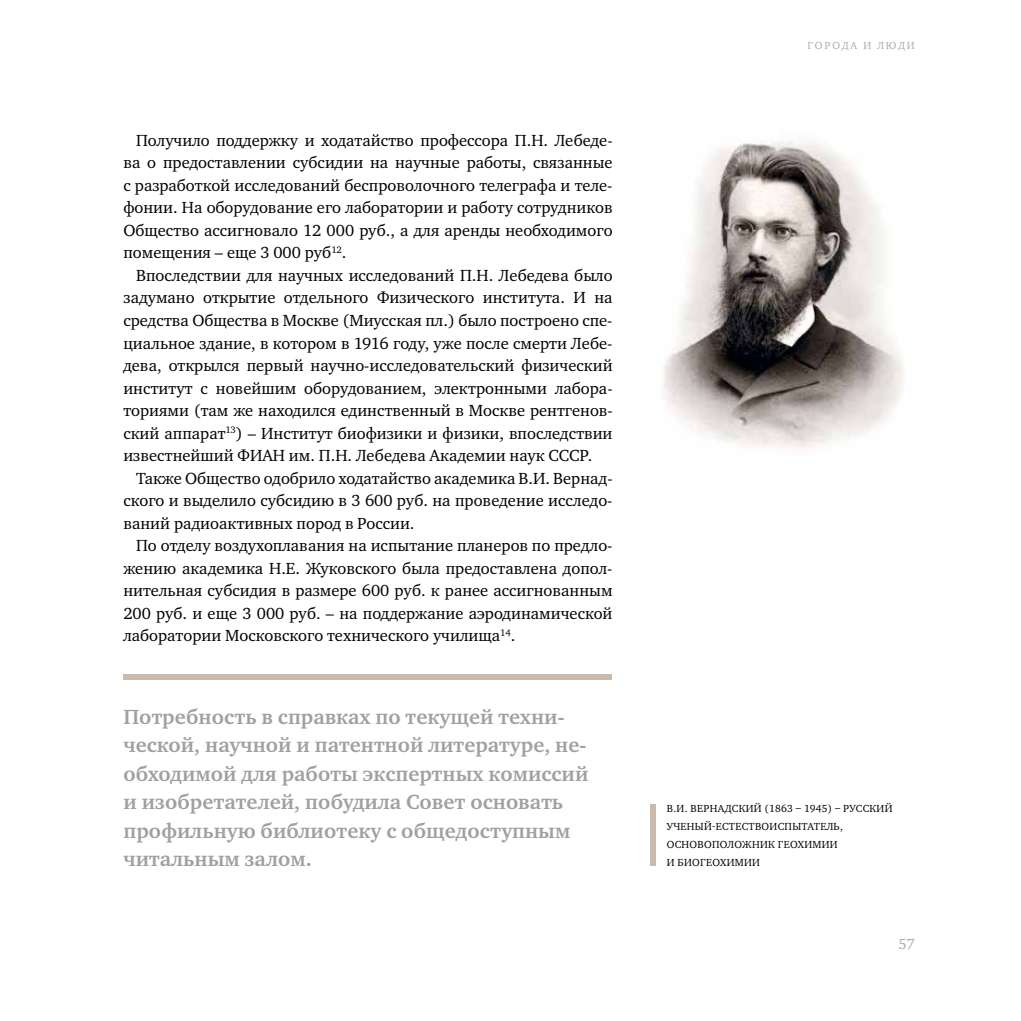
<style>
.page{position:relative;width:1021px;height:1021px;background:#fff}
.page>*{position:absolute;margin:0;border:0;box-sizing:border-box;transform-origin:0 0}
.t1{font:700 21px/28.5px "Charter ITC";color:#9ea1a2}
.t2{font:16.5px/22.5px "Charter ITC";color:#000;text-align:justify}
.t3{font:15px "Charter ITC";color:#aaacae}
.t4{font:10.5px/18px "Charter ITC";letter-spacing:.03em;color:#000}
.t5{font:10.5px "Charter ITC";letter-spacing:.18em;color:#aaacae}
</style>
<div class="page">
<img style="left:662px;top:140px;width:242px;height:310px">
<div style="left:651px;top:804px;width:5px;height:62px;background:#cbbbac"></div>
<div style="left:123px;top:674px;width:488px;height:5px;background:#cbbbac"></div>
<p class="t2" style="left:123px;top:129px;width:491px;text-indent:13px">Получило поддержку и ходатайство профессора П.Н. Лебеде&shy;ва о предоставлении субсидии на научные работы, связанные с разработкой исследований беспроволочного телеграфа и теле&shy;фонии. На оборудование его лаборатории и работу сотрудников Общество ассигновало 12 000 руб., а для аренды необходимого помещения – еще 3 000 руб<sup>12</sup>.</p>
<p class="t2" style="left:123px;top:264px;width:491px;text-indent:13px">Впоследствии для научных исследований П.Н. Лебедева было задумано открытие отдельного Физического института. И на средства Общества в Москве (Миусская пл.) было построено спе&shy;циальное здание, в котором в 1916 году, уже после смерти Лебе&shy;дева, открылся первый научно-исследовательский физический институт с новейшим оборудованием, электронными лабора&shy;ториями (там же находился единственный в Москве рентгенов&shy;ский аппарат<sup>13</sup>) – Институт биофизики и физики, впоследствии известнейший ФИАН им. П.Н. Лебедева Академии наук СССР.</p>
<p class="t2" style="left:123px;top:466px;width:490px;text-indent:13px">Также Общество одобрило ходатайство академика В.И. Вернад&shy;ского и выделило субсидию в 3 600 руб. на проведение исследо&shy;ваний радиоактивных пород в России.</p>
<p class="t2" style="left:123px;top:534px;width:490px;text-indent:13px">По отделу воздухоплавания на испытание планеров по предло&shy;жению академика Н.Е. Жуковского была предоставлена допол&shy;нительная субсидия в размере 600 руб. к ранее ассигнованным 200 руб. и еще 3 000 руб. – на поддержание аэродинамической лаборатории Московского технического училища<sup>14</sup>.</p>
<p class="t1" style="left:123px;top:702px;width:466px">Потребность в справках по текущей техни&shy;ческой, научной и патентной литературе, не&shy;обходимой для работы экспертных комиссий и изобретателей, побудила Совет основать профильную библиотеку с общедоступным читальным залом.</p>
<p class="t5" style="left:807px;top:38px;width:109px">ГОРОДА И ЛЮДИ</p>
<p class="t4" style="left:666px;top:799px;width:227px">В.И. ВЕРНАДСКИЙ (1863 – 1945) – РУССКИЙ<br>УЧЕНЫЙ-ЕСТЕСТВОИСПЫТАТЕЛЬ,<br>ОСНОВОПОЛОЖНИК ГЕОХИМИИ<br>И БИОГЕОХИМИИ</p>
<p class="t3" style="left:898px;top:934px;width:18px">57</p>
</div>
